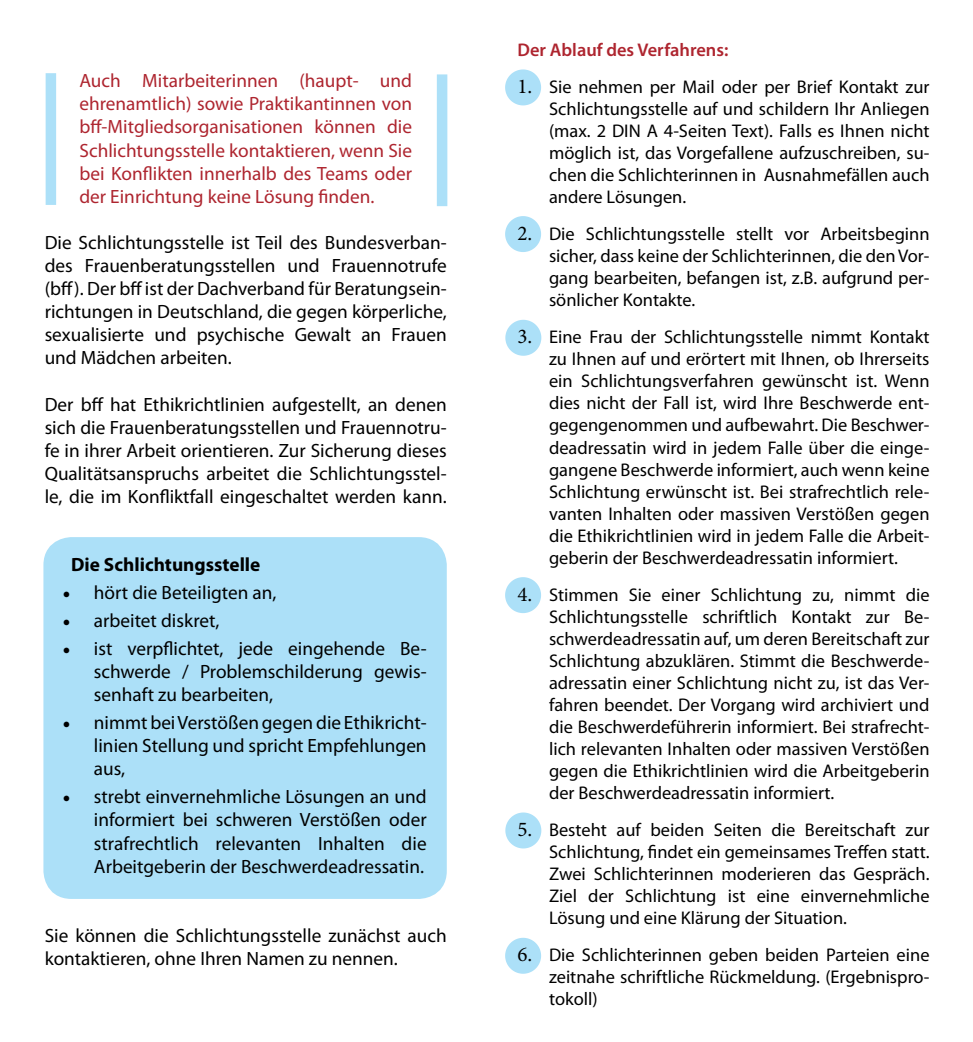
<style>
.page{position:relative;width:973px;height:1042px;background:#fff}
.page>*{position:absolute;margin:0;border:0;box-sizing:border-box;transform-origin:0 0}
.t1{font:19.25px/23.1px "Myriad Pro";color:#000;text-align:justify}
.t2{font:19.25px/23.1px "Myriad Pro";color:#ae252f;text-align:justify}
.t3{font:700 19.25px "Myriad Pro";color:#000}
.t4{font:18.38px/22.1px "Myriad Pro";color:#000;text-align:justify}
.t5{font:600 18.38px "Myriad Pro";color:#ae252f}
.s1{font-family:"Minion Pro";font-size:21px}
</style>
<div class="page">
<div style="left:512px;top:945px;width:22px;height:22px;background:#ace0f8;border-radius:50%"></div>
<div style="left:505px;top:938px;width:36px;height:36px;border:14px solid #ace0f8;border-radius:50%"></div>
<div style="left:512px;top:819px;width:22px;height:22px;background:#ace0f8;border-radius:50%"></div>
<div style="left:505px;top:812px;width:36px;height:36px;border:14px solid #ace0f8;border-radius:50%"></div>
<div style="left:512px;top:584px;width:22px;height:22px;background:#ace0f8;border-radius:50%"></div>
<div style="left:505px;top:577px;width:36px;height:36px;border:14px solid #ace0f8;border-radius:50%"></div>
<div style="left:512px;top:327px;width:22px;height:22px;background:#ace0f8;border-radius:50%"></div>
<div style="left:505px;top:320px;width:36px;height:36px;border:14px solid #ace0f8;border-radius:50%"></div>
<div style="left:512px;top:76px;width:22px;height:22px;background:#ace0f8;border-radius:50%"></div>
<div style="left:505px;top:69px;width:36px;height:36px;border:14px solid #ace0f8;border-radius:50%"></div>
<div style="left:512px;top:223px;width:22px;height:22px;background:#ace0f8;border-radius:50%"></div>
<div style="left:505px;top:216px;width:36px;height:36px;border:14px solid #ace0f8;border-radius:50%"></div>
<div style="left:50px;top:544px;width:389px;height:348px;background:#ace0f8;border-radius:21px"></div>
<div style="left:43px;top:537px;width:403px;height:362px;border:14px solid #ace0f8;border-radius:21px"></div>
<div style="left:46px;top:73px;width:10px;height:132px;background:#ace0f8"></div>
<div style="left:437px;top:74px;width:10px;height:132px;background:#ace0f8"></div>
<p class="t2" style="left:79px;top:69px;width:334px">Auch Mitarbeiterinnen (haupt- und ehrenamtlich) sowie Praktikantinnen von bff-Mitgliedsorganisationen können die Schlichtungsstelle kontaktieren, wenn Sie bei Konflikten innerhalb des Teams oder der Einrichtung keine Lösung finden.</p>
<p class="t1" style="left:45px;top:231px;width:403px">Die Schlichtungsstelle ist Teil des Bundesverban&shy;des Frauenberatungsstellen und Frauennotrufe (bff). Der bff ist der Dachverband für Beratungsein&shy;richtungen in Deutschland, die gegen körperliche, sexualisierte und psychische Gewalt an Frauen und Mädchen arbeiten.</p>
<p class="t1" style="left:45px;top:392px;width:403px">Der bff hat Ethikrichtlinien aufgestellt, an denen sich die Frauenberatungsstellen und Frauennotru&shy;fe in ihrer Arbeit orientieren. Zur Sicherung dieses Qualitätsanspruchs arbeitet die Schlichtungsstel&shy;le, die im Konfliktfall eingeschaltet werden kann.</p>
<p class="t3" style="left:71px;top:551px;width:191px">Die Schlichtungsstelle</p>
<p class="t1" style="left:62px;top:580px;width:216px"><span class="s1">•</span> hört die Beteiligten an,</p>
<p class="t1" style="left:62px;top:608px;width:158px"><span class="s1">•</span> arbeitet diskret,</p>
<p class="t1" style="left:94px;top:636px;width:334px;text-indent:-32px"><span class="s1">•</span> ist verpflichtet, jede eingehende Be&shy;schwerde / Problemschilderung gewis&shy;senhaft zu bearbeiten,</p>
<p class="t1" style="left:94px;top:711px;width:334px;text-indent:-32px"><span class="s1">•</span> nimmt bei Verstößen gegen die Ethikricht&shy;linien Stellung und spricht Empfehlungen aus,</p>
<p class="t1" style="left:94px;top:785px;width:334px;text-indent:-32px"><span class="s1">•</span> strebt einvernehmliche Lösungen an und informiert bei schweren Verstößen oder strafrechtlich relevanten Inhalten die Arbeitgeberin der Beschwerdeadressatin.</p>
<p class="t1" style="left:45px;top:924px;width:403px">Sie können die Schlichtungsstelle zunächst auch kontaktieren, ohne Ihren Namen zu nennen.</p>
<p class="t5" style="left:517px;top:38px;width:212px">Der Ablauf des Verfahrens:</p>
<p class="t4" style="left:549px;top:75px;width:382px;text-indent:-32px"><span class="s1">1.</span> Sie nehmen per Mail oder per Brief Kontakt zur Schlichtungsstelle auf und schildern Ihr Anliegen (max. 2 DIN A 4-Seiten Text). Falls es Ihnen nicht möglich ist, das Vorgefallene aufzuschreiben, su&shy;chen die Schlichterinnen in Ausnahmefällen auch andere Lösungen.</p>
<p class="t4" style="left:549px;top:223px;width:382px;text-indent:-32px"><span class="s1">2.</span> Die Schlichtungsstelle stellt vor Arbeitsbeginn sicher, dass keine der Schlichterinnen, die den Vor&shy;gang bearbeiten, befangen ist, z.B. aufgrund per&shy;sönlicher Kontakte.</p>
<p class="t4" style="left:549px;top:326px;width:382px;text-indent:-32px"><span class="s1">3.</span> Eine Frau der Schlichtungsstelle nimmt Kontakt zu Ihnen auf und erörtert mit Ihnen, ob Ihrerseits ein Schlichtungsverfahren gewünscht ist. Wenn dies nicht der Fall ist, wird Ihre Beschwerde ent&shy;gegengenommen und aufbewahrt. Die Beschwer&shy;deadressatin wird in jedem Falle über die einge&shy;gangene Beschwerde informiert, auch wenn keine Schlichtung erwünscht ist. Bei strafrechtlich rele&shy;vanten Inhalten oder massiven Verstößen gegen die Ethikrichtlinien wird in jedem Falle die Arbeit&shy;geberin der Beschwerdeadressatin informiert.</p>
<p class="t4" style="left:549px;top:583px;width:382px;text-indent:-32px"><span class="s1">4.</span> Stimmen Sie einer Schlichtung zu, nimmt die Schlichtungsstelle schriftlich Kontakt zur Be&shy;schwerdeadressatin auf, um deren Bereitschaft zur Schlichtung abzuklären. Stimmt die Beschwerde&shy;adressatin einer Schlichtung nicht zu, ist das Ver&shy;fahren beendet. Der Vorgang wird archiviert und die Beschwerdeführerin informiert. Bei strafrecht&shy;lich relevanten Inhalten oder massiven Verstößen gegen die Ethikrichtlinien wird die Arbeitgeberin der Beschwerdeadressatin informiert.</p>
<p class="t4" style="left:549px;top:818px;width:382px;text-indent:-32px"><span class="s1">5.</span> Besteht auf beiden Seiten die Bereitschaft zur Schlichtung, findet ein gemeinsames Treffen statt.<br>Zwei Schlichterinnen moderieren das Gespräch.<br>Ziel der Schlichtung ist eine einvernehmliche Lösung und eine Klärung der Situation.</p>
<p class="t4" style="left:549px;top:944px;width:382px;text-indent:-32px"><span class="s1">6.</span> Die Schlichterinnen geben beiden Parteien eine zeitnahe schriftliche Rückmeldung. (Ergebnispro&shy;tokoll)</p>
</div>
